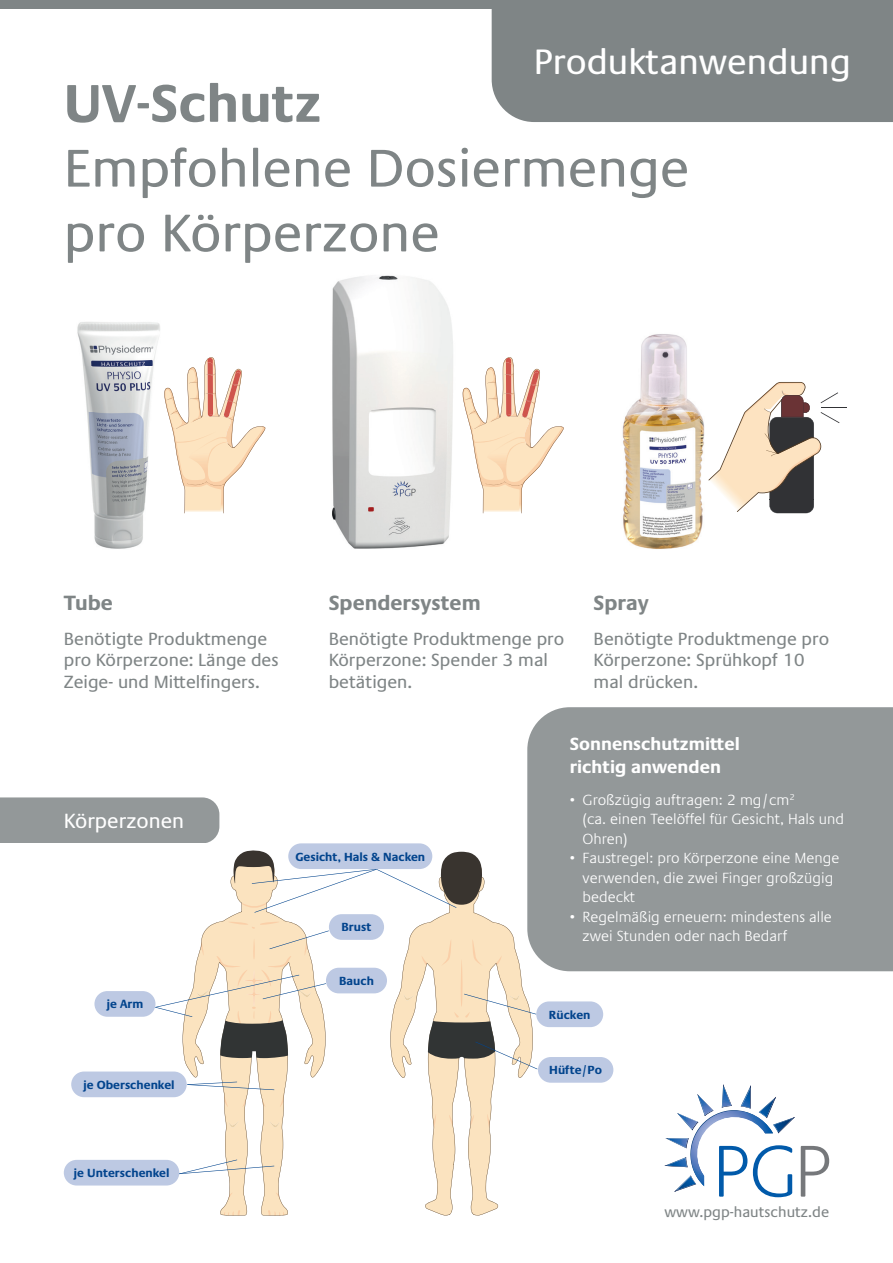
<style>
.page{position:relative;width:893px;height:1263px;background:#fff}
.page>*{position:absolute;margin:0;border:0;box-sizing:border-box;transform-origin:0 0}
.t1{font:54px/64.8px "Praxis LT Pro";color:#7f8586}
.t2{font:700 54px "Praxis LT Pro";color:#7f8586}
.t3{font:36px "Praxis LT Pro";color:#fff}
.t4{font:700 21px "Praxis LT Pro";color:#7f8586}
.t5{font:21px "Praxis LT Pro";color:#fff}
.t6{font:18px/21.6px "Praxis LT Pro";color:#7f8586}
.t7{font:700 18px/22.5px "Praxis LT Pro";color:#fff}
.t8{font:300 15px/19.5px "Praxis LT Pro";color:#fff}
.t9{font:15px "Praxis LT Pro";color:#7f8586}
.t10{font:700 12px "Praxis LT Pro";color:#02448d}
</style>
<div class="page">
<div style="left:492px;top:9px;width:401px;height:113px;background:#7f8586"></div>
<svg style="left:801px;top:1146px;width:28px;height:51px"></svg>
<svg style="left:664px;top:1084px;width:131px;height:113px"></svg>
<div style="left:0;top:0;width:893px;height:9px;background:#7f8586"></div>
<svg style="left:164px;top:357px;width:102px;height:156px"></svg>
<img style="left:77px;top:322px;width:83px;height:227px">
<svg style="left:708px;top:382px;width:139px;height:131px"></svg>
<img style="left:622px;top:334px;width:83px;height:215px">
<svg style="left:462px;top:357px;width:102px;height:156px"></svg>
<img style="left:332px;top:275px;width:121px;height:274px">
<div style="left:527px;top:707px;width:366px;height:264px;background:#939899"></div>
<svg style="left:390px;top:853px;width:143px;height:362px"></svg>
<svg style="left:184px;top:876px;width:140px;height:339px"></svg>
<div style="left:329px;top:914px;width:55px;height:26px;background:#bdc9e3;border-radius:13px"></div>
<div style="left:326px;top:968px;width:61px;height:25px;background:#bdc9e3;border-radius:13px"></div>
<div style="left:94px;top:991px;width:61px;height:26px;background:#bdc9e3;border-radius:13px"></div>
<div style="left:71px;top:1071px;width:116px;height:26px;background:#bdc9e3;border-radius:13px"></div>
<div style="left:64px;top:1160px;width:115px;height:25px;background:#bdc9e3;border-radius:13px"></div>
<svg style="left:155px;top:922px;width:174px;height:136px"></svg>
<svg style="left:233px;top:850px;width:250px;height:63px"></svg>
<svg style="left:187px;top:1082px;width:87px;height:25px"></svg>
<svg style="left:179px;top:1159px;width:95px;height:15px"></svg>
<div style="left:288px;top:843px;width:144px;height:26px;background:#bdc9e3;border-radius:13px"></div>
<div style="left:538px;top:1057px;width:75px;height:26px;background:#bdc9e3;border-radius:13px"></div>
<div style="left:536px;top:1001px;width:67px;height:26px;background:#bdc9e3;border-radius:13px"></div>
<svg style="left:421px;top:939px;width:116px;height:130px"></svg>
<div style="left:0;top:797px;width:219px;height:46px;background:#939899"></div>
<h2 class="t3" style="left:534px;top:41px;width:318px">Produktanwendung</h2>
<h1 class="t2" style="left:64px;top:71px;width:259px">UV-Schutz</h1>
<h1 class="t1" style="left:64px;top:136px;width:627px">Empfohlene Dosiermenge pro Körperzone</h1>
<h3 class="t4" style="left:64px;top:590px;width:51px">Tube</h3>
<p class="t6" style="left:64px;top:628px;width:216px">Benötigte Produktmenge pro Körperzone: Länge des<br>Zeige- und Mittelfingers.</p>
<h3 class="t4" style="left:329px;top:590px;width:154px">Spendersystem</h3>
<p class="t6" style="left:329px;top:628px;width:237px">Benötigte Produktmenge pro<br>Körperzone: Spender 3 mal betätigen.</p>
<h3 class="t4" style="left:594px;top:590px;width:57px">Spray</h3>
<p class="t6" style="left:594px;top:628px;width:237px">Benötigte Produktmenge pro<br>Körperzone: Sprühkopf 10 mal drücken.</p>
<h3 class="t5" style="left:64px;top:809px;width:122px">Körperzonen</h3>
<p class="t10" style="left:106px;top:997px;width:38px">je Arm</p>
<p class="t10" style="left:295px;top:849px;width:131px">Gesicht, Hals &amp; Nacken</p>
<p class="t10" style="left:341px;top:920px;width:31px">Brust</p>
<p class="t10" style="left:339px;top:974px;width:36px">Bauch</p>
<p class="t7" style="left:570px;top:733px;width:172px">Sonnenschutzmittel richtig anwenden</p>
<p class="t8" style="left:583px;top:790px;width:263px;text-indent:-13px">• Großzügig auftragen: 2 mg/cm<sup>2<br></sup>(ca. einen Teelöffel für Gesicht, Hals und<br>Ohren)</p>
<p class="t8" style="left:583px;top:849px;width:258px;text-indent:-13px">• Faustregel: pro Körperzone eine Menge verwenden, die zwei Finger großzügig bedeckt</p>
<p class="t8" style="left:583px;top:907px;width:251px;text-indent:-13px">• Regelmäßig erneuern: mindestens alle zwei Stunden oder nach Bedarf</p>
<p class="t10" style="left:549px;top:1007px;width:43px">Rücken</p>
<p class="t10" style="left:83px;top:1077px;width:93px">je Oberschenkel</p>
<p class="t10" style="left:549px;top:1063px;width:54px">Hüfte/Po</p>
<p class="t10" style="left:74px;top:1166px;width:98px">je Unterschenkel</p>
<p class="t9" style="left:664px;top:1203px;width:166px">www.pgp-hautschutz.de</p>
</div>
